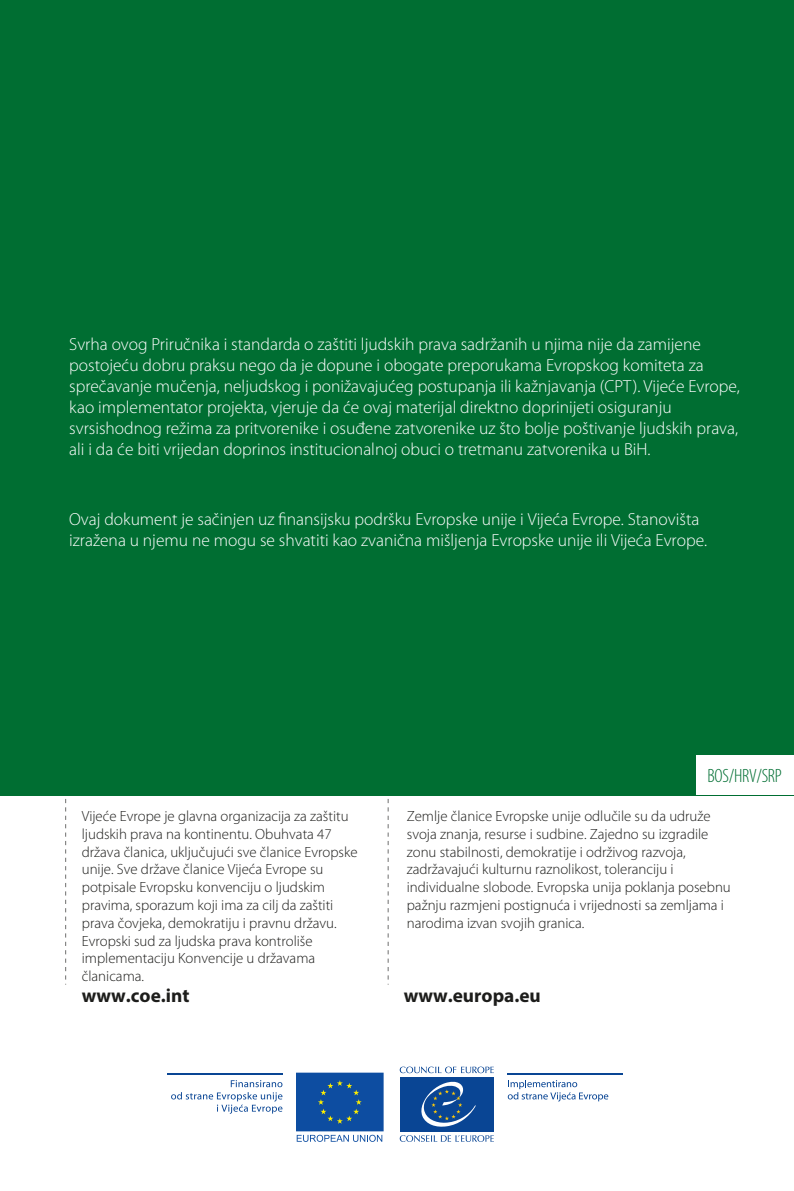
<style>
.page{position:relative;width:794px;height:1191px;background:#fff}
.page>*{position:absolute;margin:0;border:0;box-sizing:border-box;transform-origin:0 0}
.t1{font:700 19.25px "Myriad Pro";color:#1d1d1b}
.t2{font:300 condensed 19.25px "Myriad Pro";letter-spacing:-.015em;color:#006e32}
.t3{font:300 17.5px/21px "Myriad Pro";color:#fff}
.t4{font:300 14.88px/17.8px "Myriad Pro";color:#1d1d1b}
</style>
<div class="page">
<div style="left:0;top:0;width:794px;height:795px;background:#006e32"></div>
<svg style="left:65px;top:799px;width:1px;height:185px"></svg>
<svg style="left:388px;top:799px;width:1px;height:185px"></svg>
<div style="left:696px;top:756px;width:98px;height:39px;background:#fff"></div>
<svg style="left:171px;top:1080px;width:111px;height:33px"></svg>
<svg style="left:400px;top:1066px;width:94px;height:7px"></svg>
<svg style="left:400px;top:1135px;width:94px;height:6px"></svg>
<div style="left:400px;top:1077px;width:93px;height:54px;background:#094594"></div>
<svg style="left:421px;top:1081px;width:55px;height:46px"></svg>
<div style="left:296px;top:1073px;width:87px;height:57px;background:#0d4da1"></div>
<div style="left:296px;top:1073px;width:87px;height:58px;border:1px solid #0d4da1"></div>
<svg style="left:318px;top:1080px;width:44px;height:43px"></svg>
<svg style="left:297px;top:1134px;width:85px;height:7px"></svg>
<hr style="left:167px;top:1073px;width:116px;height:2px;background:#094594">
<hr style="left:507px;top:1073px;width:116px;height:2px;background:#094594">
<svg style="left:508px;top:1080px;width:100px;height:21px"></svg>
<p class="t3" style="left:69px;top:334px;width:672px">Svrha ovog Priručnika i standarda o zaštiti ljudskih prava sadržanih u njima nije da zamijene postojeću dobru praksu nego da je dopune i obogate preporukama Evropskog komiteta za sprečavanje mučenja, neljudskog i ponižavajućeg postupanja ili kažnjavanja (CPT). Vijeće Evrope, kao implementator projekta, vjeruje da će ovaj materijal direktno doprinijeti osiguranju svrsishodnog režima za pritvorenike i osuđene zatvorenike uz što bolje poštivanje ljudskih prava, ali i da će biti vrijedan doprinos institucionalnoj obuci o tretmanu zatvorenika u BiH.</p>
<p class="t3" style="left:69px;top:508px;width:639px">Ovaj dokument je sačinjen uz finansijsku podršku Evropske unije i Vijeća Evrope. Stanovišta izražena u njemu ne mogu se shvatiti kao zvanična mišljenja Evropske unije ili Vijeća Evrope.</p>
<p class="t4" style="left:82px;top:807px;width:277px">Vijeće Evrope je glavna organizacija za zaštitu ljudskih prava na kontinentu. Obuhvata 47 država članica, uključujući sve članice Evropske unije. Sve države članice Vijeća Evrope su potpisale Evropsku konvenciju o ljudskim pravima, sporazum koji ima za cilj da zaštiti prava čovjeka, demokratiju i pravnu državu.<br>Evropski sud za ljudska prava kontroliše implementaciju Konvencije u državama članicama.</p>
<p class="t2" style="left:707px;top:765px;width:76px">BOS/HRV/SRP</p>
<p class="t4" style="left:407px;top:807px;width:325px">Zemlje članice Evropske unije odlučile su da udruže svoja znanja, resurse i sudbine. Zajedno su izgradile zonu stabilnosti, demokratije i održivog razvoja, zadržavajući kulturnu raznolikost, toleranciju i individualne slobode. Evropska unija poklanja posebnu pažnju razmjeni postignuća i vrijednosti sa zemljama i narodima izvan svojih granica.</p>
<p class="t1" style="left:82px;top:983px;width:109px">www.coe.int</p>
<p class="t1" style="left:404px;top:983px;width:139px">www.europa.eu</p>
</div>
